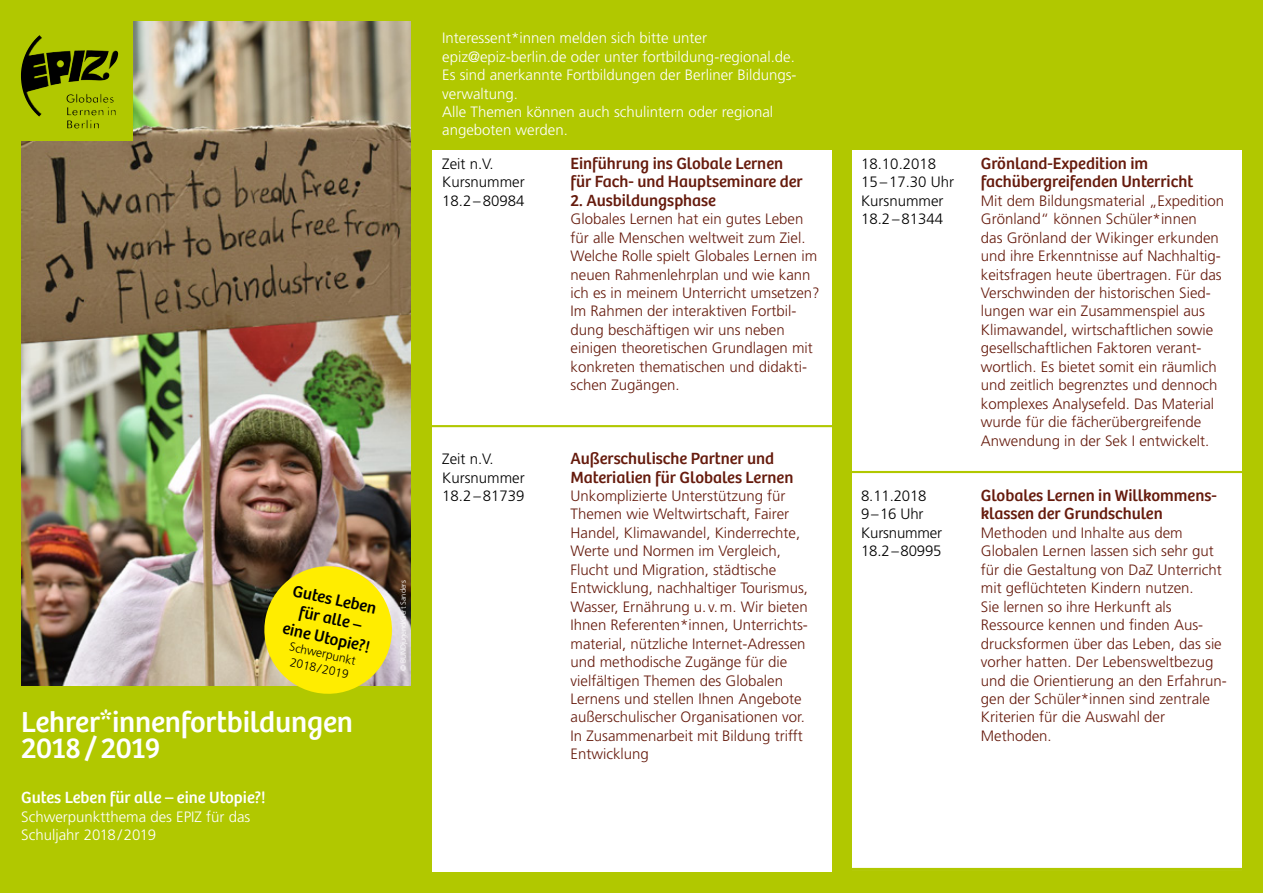
<style>
.page{position:relative;width:1263px;height:893px;background:#b1c800}
.page>*{position:absolute;margin:0;border:0;box-sizing:border-box;transform-origin:0 0}
.t1{font:30px/25.5px "Bree";letter-spacing:-.005em;color:#fff}
.t2{font:16.8px/18.5px "Bree";color:#661b0d}
.t3{font:16.8px "Bree";color:#fff}
.t4{font:16.8px/19.5px "Bree";color:#000;text-align:center}
.t5{font:300 15px/18.5px "Frutiger";color:#661b0d}
.t6{font:300 15px/18.5px "Frutiger";color:#fff}
.t7{font:300 15px/18.5px "Frutiger";color:#000}
.t8{font:300 12px/15px "Frutiger";color:#000;text-align:center}
.t9{font:300 7.5px "Frutiger";letter-spacing:-.01em;color:#fff}
</style>
<div class="page">
<div style="left:432px;top:150px;width:399px;height:722px;background:#fff"></div>
<div style="left:853px;top:150px;width:389px;height:722px;background:#fff"></div>
<hr style="left:842px;top:870px;width:421px;height:2px;background:#b1c800">
<hr style="left:842px;top:471px;width:421px;height:2px;background:#b1c800">
<hr style="left:842px;top:868px;width:421px;height:2px;background:#b1c800">
<hr style="left:421px;top:425px;width:421px;height:2px;background:#b1c800">
<img style="left:21px;top:21px;width:389px;height:664px">
<svg style="left:21px;top:21px;width:112px;height:119px"></svg>
<img style="left:24px;top:35px;width:15px;height:22px">
<svg style="left:258px;top:560px;width:140px;height:134px;background:#d9c91c"></svg>
<p class="t4" style="left:293px;top:581px;width:90px;rotate:12deg">Gutes Leben für alle – eine Utopie?!</p>
<p class="t8" style="left:291px;top:639px;width:69px;rotate:12deg">Schwerpunkt<br>2018/2019</p>
<h1 class="t1" style="left:21px;top:710px;width:333px">Lehrer*innenfortbildungen<br>2018/2019</h1>
<p class="t3" style="left:21px;top:787px;width:246px">Gutes Leben für alle – eine Utopie?!</p>
<p class="t6" style="left:21px;top:807px;width:231px">Schwerpunktthema des EPIZ für das<br>Schuljahr 2018/2019</p>
<p class="t9" style="left:399px;top:671px;width:92px;rotate:-90deg">© BUNDjugend/Gert Sanders</p>
<p class="t6" style="left:442px;top:29px;width:356px">Interessent*innen melden sich bitte unter epiz@epiz-berlin.de oder unter fortbildung-regional.de.<br>Es sind anerkannte Fortbildungen der Berliner Bildungs&shy;verwaltung.<br>Alle Themen können auch schulintern oder regional angeboten werden.</p>
<p class="t7" style="left:442px;top:155px;width:84px">Zeit n.V.<br>Kursnummer<br>18.2–80984</p>
<p class="t2" style="left:570px;top:154px;width:234px">Einführung ins Globale Lernen für Fach- und Hauptseminare der</p>
<p class="t2" style="left:570px;top:191px;width:147px">2. Ausbildungsphase</p>
<p class="t5" style="left:570px;top:210px;width:251px">Globales Lernen hat ein gutes Leben für alle Menschen weltweit zum Ziel.<br>Welche Rolle spielt Globales Lernen im neuen Rahmenlehrplan und wie kann ich es in meinem Unterricht umsetzen?<br>Im Rahmen der interaktiven Fortbil&shy;dung beschäftigen wir uns neben einigen theoretischen Grundlagen mit konkreten thematischen und didakti&shy;schen Zugängen.</p>
<p class="t7" style="left:442px;top:450px;width:84px">Zeit n.V.<br>Kursnummer<br>18.2–81739</p>
<p class="t2" style="left:570px;top:449px;width:224px">Außerschulische Partner und<br>Materialien für Globales Lernen</p>
<p class="t5" style="left:570px;top:487px;width:239px">Unkomplizierte Unterstützung für Themen wie Weltwirtschaft, Fairer Handel, Klimawandel, Kinderrechte, Werte und Normen im Vergleich, Flucht und Migration, städtische Entwicklung, nachhaltiger Tourismus, Wasser, Ernährung u. v.m. Wir bieten Ihnen Referenten*innen, Unterrichts&shy;material, nützliche Internet-Adressen und methodische Zugänge für die vielfältigen Themen des Globalen Lernens und stellen Ihnen Angebote außerschulischer Organisationen vor.<br>In Zusammenarbeit mit Bildung trifft Entwicklung</p>
<p class="t7" style="left:861px;top:155px;width:94px">18.10.2018<br>15–17.30 Uhr<br>Kursnummer<br>18.2–81344</p>
<p class="t7" style="left:861px;top:487px;width:83px">8.11.2018<br>9–16 Uhr<br>Kursnummer<br>18.2–80995</p>
<p class="t2" style="left:981px;top:154px;width:214px">Grönland-Expedition im fachübergreifenden Unterricht</p>
<p class="t5" style="left:981px;top:192px;width:245px">Mit dem Bildungsmaterial „Expedition Grönland“ können Schüler*innen<br>das Grönland der Wikinger erkunden und ihre Erkenntnisse auf Nachhaltig&shy;keitsfragen heute übertragen. Für das Verschwinden der historischen Sied&shy;lungen war ein Zusammenspiel aus Klimawandel, wirtschaftlichen sowie gesellschaftlichen Faktoren verant&shy;wortlich. Es bietet somit ein räumlich und zeitlich begrenztes und dennoch komplexes Analysefeld. Das Material wurde für die fächerübergreifende Anwendung in der Sek I entwickelt.</p>
<p class="t2" style="left:981px;top:486px;width:237px">Globales Lernen in Willkommens&shy;klassen der Grundschulen</p>
<p class="t5" style="left:981px;top:524px;width:247px">Methoden und Inhalte aus dem<br>Globalen Lernen lassen sich sehr gut für die Gestaltung von DaZ Unterricht mit geflüchteten Kindern nutzen.<br>Sie lernen so ihre Herkunft als<br>Ressource kennen und finden Aus&shy;drucksformen über das Leben, das sie vorher hatten. Der Lebensweltbezug und die Orientierung an den Erfahrun&shy;gen der Schüler*innen sind zentrale<br>Kriterien für die Auswahl der<br>Methoden.</p>
</div>
